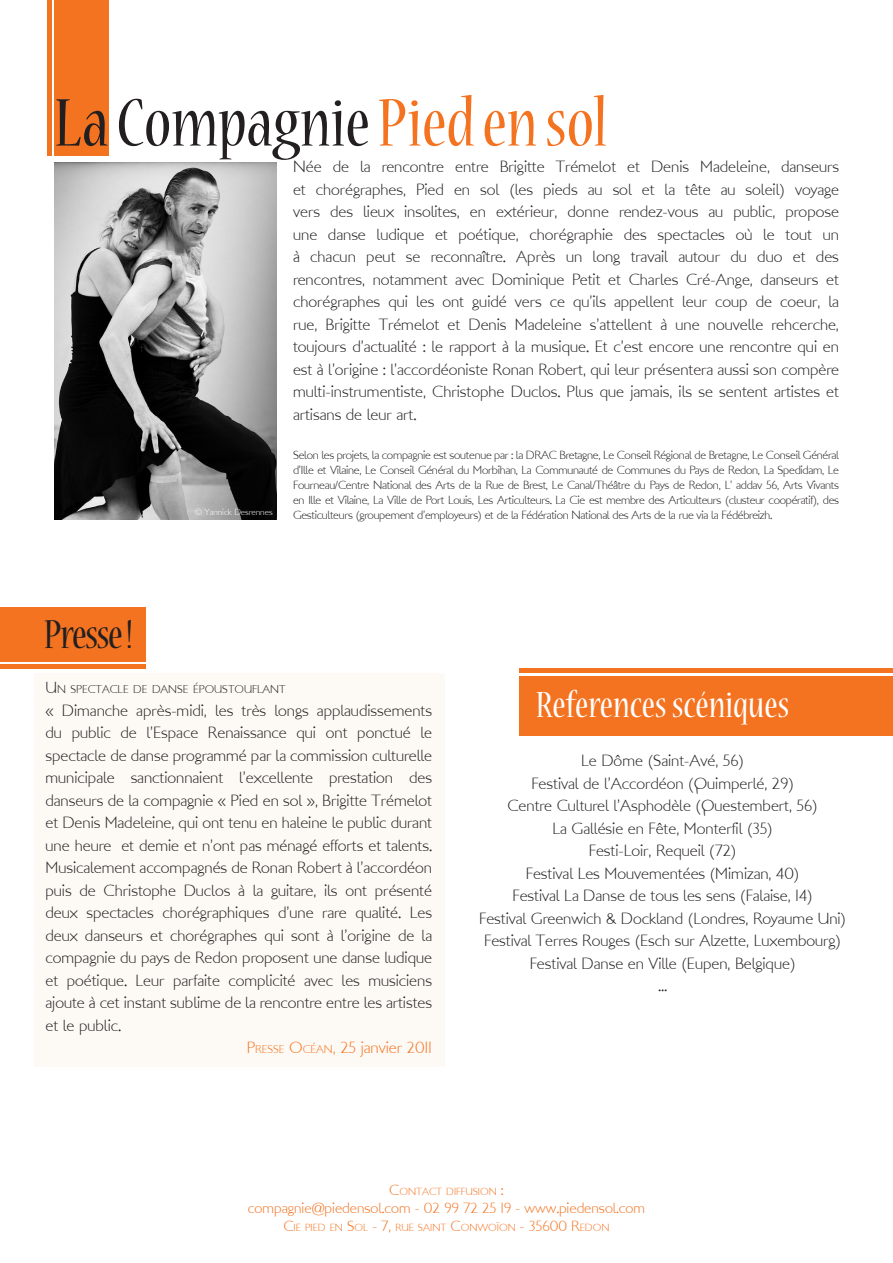
<style>
.page{position:relative;width:893px;height:1263px;background:#fff}
.page>*{position:absolute;margin:0;border:0;box-sizing:border-box;transform-origin:0 0}
.t1{font:condensed 75px "Nueva Std";color:#231f20}
.t2{font:condensed 45px "Nueva Std";letter-spacing:-.03em;color:#231f20}
.t3{font:condensed 40.5px "Nueva Std";color:#fff}
.t4{font:16.5px/22.5px "London MM";color:#231f20;text-align:justify}
.t5{font:16.5px "London MM";color:#f47321}
.t6{font:15px "London MM";color:#f47321}
.t7{font:12px/15px "London MM";letter-spacing:-.02em;color:#231f20;text-align:justify}
.t8{font:11.55px "London MM";color:#231f20}
.t9{font:10.5px "London MM";color:#f47321}
.t10{font:9px "London MM";color:#fff}
.s1{color:#f47321}
.s2{font-size:16.5px}
.s3{font-style:inherit}
.s4{font-size:11.55px}
.s5{font-size:15px}
</style>
<div class="page">
<div style="left:0;top:608px;width:145px;height:54px;background:#f47321"></div>
<hr style="left:0;top:665px;width:145px;height:4px;background:#f47321">
<div style="left:55px;top:0;width:54px;height:156px;background:#f47321"></div>
<div style="left:519px;top:676px;width:374px;height:59px;background:#f47321"></div>
<div style="left:34px;top:673px;width:410px;height:393px;background:#fdf9f4"></div>
<img style="left:55px;top:162px;width:222px;height:357px">
<hr style="left:519px;top:668px;width:374px;height:4px;background:#f47321">
<hr style="left:47px;top:0;width:4px;height:156px;background:#f47321">
<p class="t1" style="left:54px;top:89px;width:555px">La Compagnie <span class="s1">Pied en sol</span></p>
<p class="t4" style="left:293px;top:156px;width:547px">Née de la rencontre entre Brigitte Trémelot et Denis Madeleine, danseurs et chorégraphes, Pied en sol (les pieds au sol et la tête au soleil) voyage vers des lieux insolites, en extérieur, donne rendez-vous au public, propose une danse ludique et poétique, chorégraphie des spectacles où le tout un à chacun peut se reconnaître. Après un long travail autour du duo et des rencontres, notamment avec Dominique Petit et Charles Cré-Ange, danseurs et</p>
<p class="t4" style="left:293px;top:291px;width:547px">chorégraphes qui les ont guidé vers ce qu’ils appellent leur coup de coeur, la</p>
<p class="t4" style="left:293px;top:313px;width:547px">rue, Brigitte Trémelot et Denis Madeleine s’attellent à une nouvelle rehcerche, toujours d’actualité : le rapport à la musique. Et c’est encore une rencontre qui en est à l’origine : l’accordéoniste Ronan Robert, qui leur présentera aussi son compère multi-instrumentiste, Christophe Duclos. Plus que jamais, ils se sentent artistes et artisans de leur art.</p>
<p class="t7" style="left:293px;top:448px;width:547px">Selon les projets, la compagnie est soutenue par : la DRAC Bretagne, Le Conseil Régional de Bretagne, Le Conseil Général d’Ille et Vilaine, Le Conseil Général du Morbihan, La Communauté de Communes du Pays de Redon, La Spedidam, Le Fourneau/Centre National des Arts de la Rue de Brest, Le Canal/Théâtre du Pays de Redon, L’ addav 56, Arts Vivants en Ille et Vilaine, La Ville de Port Louis, Les Articulteurs. La Cie est membre des Articulteurs (clusteur coopératif), des Gesticulteurs (groupement d’employeurs) et de la Fédération National des Arts de la rue via la Fédébreizh.</p>
<p class="t10" style="left:195px;top:506px;width:79px">© Yannick Desrennes</p>
<p class="t2" style="left:44px;top:614px;width:91px">Presse !</p>
<p class="t8" style="left:45px;top:683px;width:242px"><span class="s2">U</span> N SPECTACLE DE DANSE ÉPOUSTOUFLANT</p>
<p class="t4" style="left:45px;top:699px;width:388px"><span class="s3">«</span> Dimanche après-midi, les très longs applaudissements du public de l’Espace Renaissance qui ont ponctué le spectacle de danse programmé par la commission culturelle municipale sanctionnaient l’excellente prestation des danseurs de la compagnie « Pied en sol », Brigitte Trémelot et Denis Madeleine, qui ont tenu en haleine le public durant une heure et demie et n’ont pas ménagé efforts et talents.<br>Musicalement accompagnés de Ronan Robert à l’accordéon puis de Christophe Duclos à la guitare, ils ont présenté deux spectacles chorégraphiques d’une rare qualité. Les deux danseurs et chorégraphes qui sont à l’origine de la compagnie du pays de Redon proposent une danse ludique et poétique. Leur parfaite complicité avec les musiciens ajoute à cet instant sublime de la rencontre entre les artistes et le public.</p>
<p class="t5" style="left:247px;top:1038px;width:187px"><span class="s3">P</span><span class="s4">RESSE</span> <span class="s3">O</span><span class="s4">CÉAN</span><span class="s3">,</span> 25 janvier 201<span class="s3">1</span></p>
<p class="t3" style="left:536px;top:686px;width:255px">References scéniques</p>
<p class="t4" style="left:581px;top:750px;width:165px">Le Dôme (Saint-Avé, 56)</p>
<p class="t4" style="left:531px;top:772px;width:264px">Festival de l’Accordéon (Quimperlé, 29)</p>
<p class="t4" style="left:507px;top:795px;width:312px">Centre Culturel l’Asphodèle (Questembert, 56)</p>
<p class="t4" style="left:552px;top:817px;width:222px">La Gallésie en Fête, Monterfil (35)</p>
<p class="t4" style="left:589px;top:840px;width:149px">Festi-Loir, Requeil (72)</p>
<p class="t4" style="left:526px;top:862px;width:275px">Festival Les Mouvementées (Mimizan, 40)</p>
<p class="t4" style="left:512px;top:885px;width:302px">Festival La Danse de tous les sens (Falaise, 14)</p>
<p class="t4" style="left:479px;top:907px;width:368px">Festival Greenwich &amp; Dockland (Londres, Royaume Uni)</p>
<p class="t4" style="left:484px;top:930px;width:358px">Festival Terres Rouges (Esch sur Alzette, Luxembourg)</p>
<p class="t4" style="left:530px;top:952px;width:267px">Festival Danse en Ville (Eupen, Belgique)</p>
<p class="t4" style="left:658px;top:975px;width:10px">...</p>
<p class="t9" style="left:389px;top:1185px;width:116px"><span class="s5">C</span>ONTACT DIFFUSION <span class="s5">:</span></p>
<p class="t6" style="left:248px;top:1199px;width:399px">compagnie@piedensol.com - 02 99 72 25 19 - www.piedensol.com</p>
<p class="t9" style="left:283px;top:1221px;width:327px"><span class="s5">C</span>IE PIED EN <span class="s5">S</span>OL <span class="s5">- 7,</span> RUE SAINT <span class="s5">C</span>ONWOÏON <span class="s5">- 35600 R</span>EDON</p>
</div>
